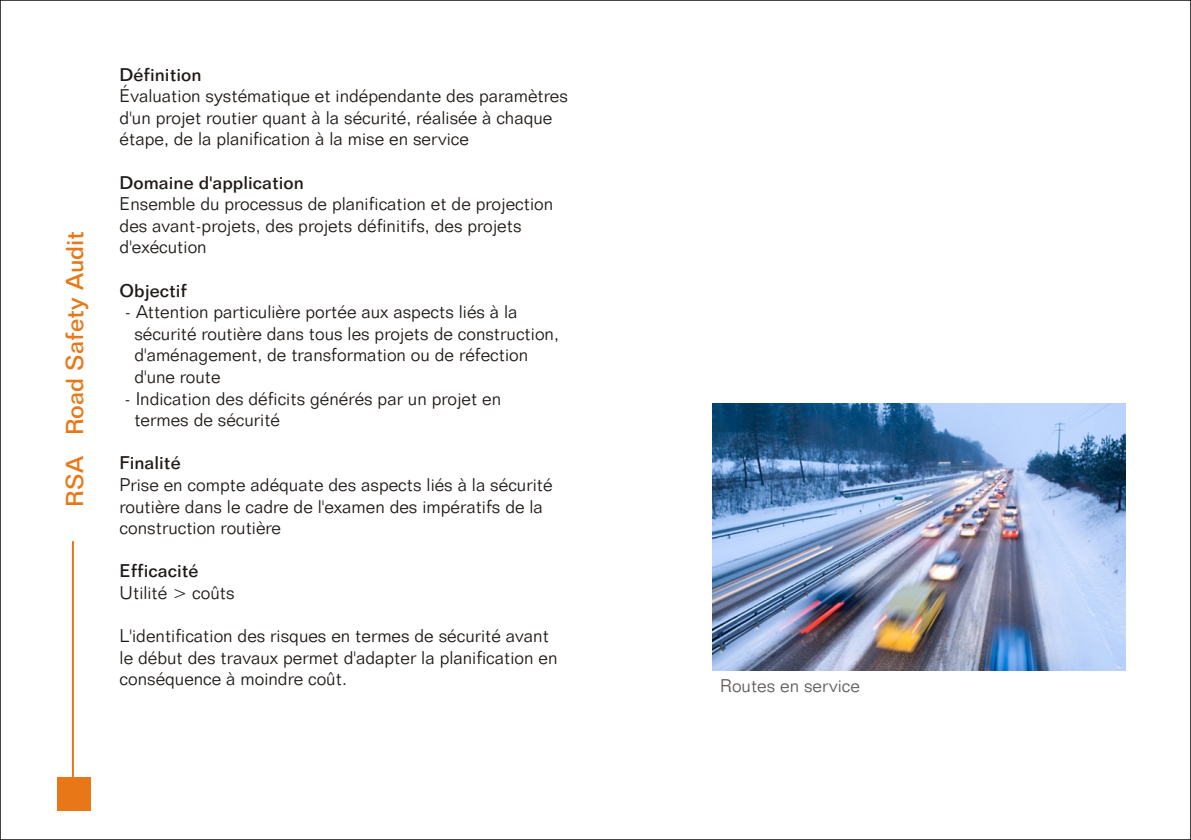
<style>
.page{position:relative;width:1191px;height:840px;background:#fff}
.page>*{position:absolute;margin:0;border:0;box-sizing:border-box;transform-origin:0 0}
.t1{font:500 24px "Folio BT";color:#e87817}
.t2{font:300 18px/21.6px "Folio BT";color:#1f1a17}
.t3{font:500 18px "Folio BT";color:#1f1a17}
.t4{font:300 18px "Folio BT";color:#615c5c}
</style>
<div class="page">
<div style="left:57px;top:776px;width:34px;height:34px;background:#e87817"></div>
<hr style="left:72px;top:541px;width:2px;height:255px;background:#e87817">
<img style="left:713px;top:403px;width:412px;height:267px">
<h1 class="t1" style="left:65px;top:506px;width:277px;rotate:-90deg">RSA Road Safety Audit</h1>
<p class="t3" style="left:120px;top:67px;width:83px">Définition</p>
<p class="t2" style="left:120px;top:87px;width:450px">Évaluation systématique et indépendante des paramètres d'un projet routier quant à la sécurité, réalisée à chaque étape, de la planification à la mise en service</p>
<p class="t3" style="left:120px;top:175px;width:186px">Domaine d'application</p>
<p class="t2" style="left:120px;top:195px;width:435px">Ensemble du processus de planification et de projection des avant-projets, des projets définitifs, des projets d'exécution</p>
<p class="t3" style="left:120px;top:283px;width:69px">Objectif</p>
<p class="t2" style="left:134px;top:302px;width:426px;text-indent:-10px">- Attention particulière portée aux aspects liés à la sécurité routière dans tous les projets de construction, d'aménagement, de transformation ou de réfection d'une route</p>
<p class="t2" style="left:134px;top:389px;width:368px;text-indent:-10px">- Indication des déficits générés par un projet en termes de sécurité</p>
<p class="t3" style="left:120px;top:455px;width:63px">Finalité</p>
<p class="t2" style="left:120px;top:475px;width:434px">Prise en compte adéquate des aspects liés à la sécurité routière dans le cadre de l'examen des impératifs de la construction routière</p>
<p class="t3" style="left:120px;top:563px;width:81px">Efficacité</p>
<p class="t2" style="left:120px;top:583px;width:117px">Utilité &gt; coûts</p>
<p class="t2" style="left:120px;top:626px;width:439px">L'identification des risques en termes de sécurité avant le début des travaux permet d'adapter la planification en conséquence à moindre coût.</p>
<p class="t4" style="left:720px;top:678px;width:141px">Routes en service</p>
</div>
